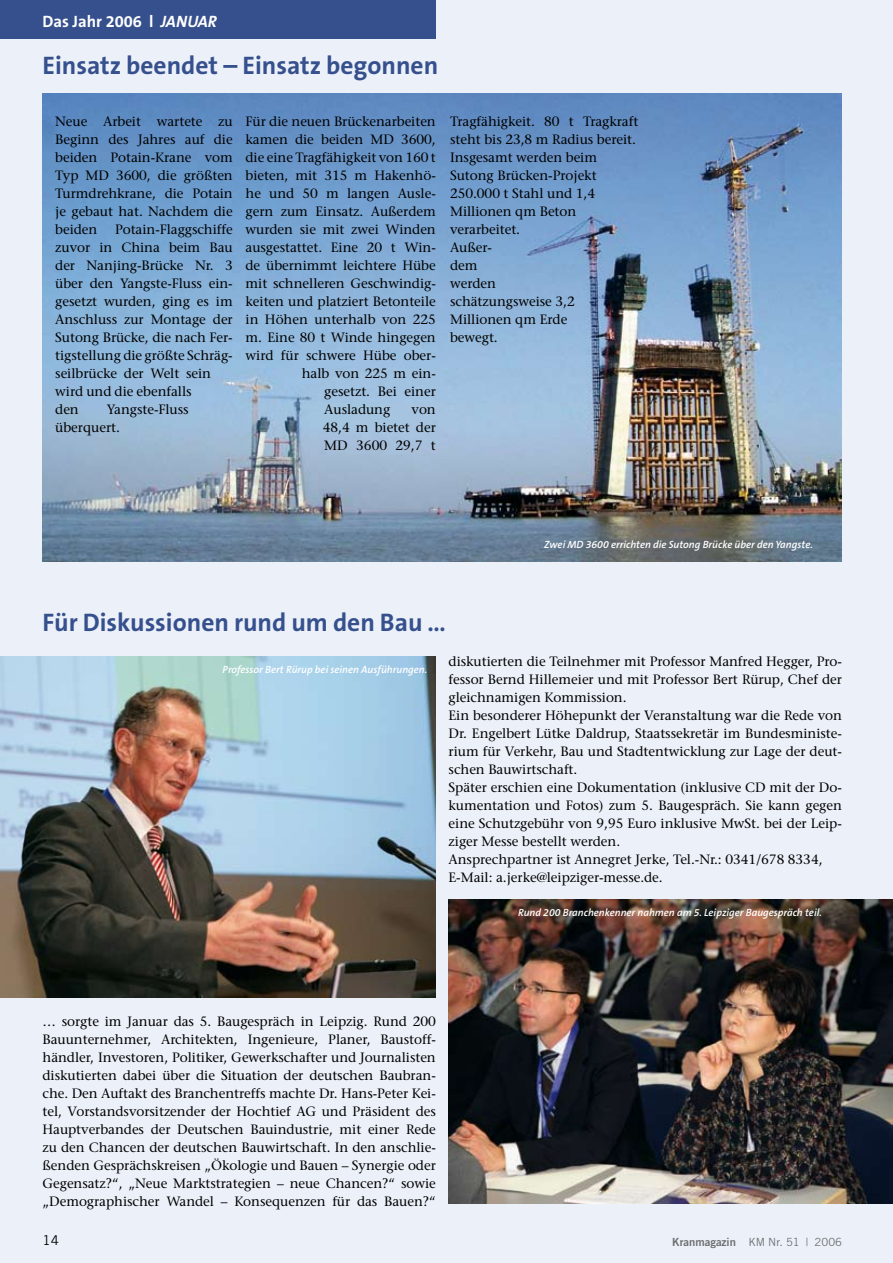
<style>
.page{position:relative;width:893px;height:1263px;background:#ecf1f9}
.page>*{position:absolute;margin:0;border:0;box-sizing:border-box;transform-origin:0 0}
.t1{font:700 25.5px "The Sans B7";color:#36508e}
.t2{font:700 16.5px "The Sans B7";color:#fff}
.t3{font:13.5px/18px "Stone Serif";letter-spacing:-.005em;color:#000}
.t4{font:13.5px "Trade Gothic";color:#000}
.t5{font:11.25px "Trade Gothic";color:#6e7071}
.t6{font:italic 600 10.5px "The Sans B6";color:#fff}
.s1{font-style:italic}
.s2{font-family:"Trade Gothic Bold Two"}
</style>
<div class="page">
<div style="left:0;top:0;width:436px;height:39px;background:#36508e"></div>
<img style="left:43px;top:94px;width:799px;height:467px">
<img style="left:0;top:656px;width:436px;height:341px">
<img style="left:449px;top:899px;width:444px;height:304px">
<p class="t2" style="left:43px;top:13px;width:176px">Das Jahr 2006 l <span class="s1">JANUAR</span></p>
<h1 class="t1" style="left:43px;top:52px;width:397px">Einsatz beendet – Einsatz begonnen</h1>
<p class="t3" style="left:55px;top:112px;width:179px;text-align:justify">Neue Arbeit wartete zu Beginn des Jahres auf die beiden Potain-Krane vom Typ MD 3600, die größten Turmdrehkrane, die Potain je gebaut hat. Nachdem die beiden</p>
<p class="t3" style="left:246px;top:112px;width:192px">Für die neuen Brückenarbeiten</p>
<p class="t3" style="left:246px;top:130px;width:192px">kamen die beiden MD 3600,</p>
<p class="t3" style="left:246px;top:148px;width:192px">die eine Tragfähigkeit von 160 t</p>
<p class="t3" style="left:246px;top:166px;width:192px">bieten, mit 315 m Hakenhö-</p>
<p class="t3" style="left:246px;top:184px;width:192px">he und 50 m langen Ausle-</p>
<p class="t3" style="left:246px;top:202px;width:192px">gern zum Einsatz. Außerdem</p>
<p class="t3" style="left:246px;top:220px;width:192px">wurden sie mit zwei Winden</p>
<p class="t3" style="left:246px;top:238px;width:192px">ausgestattet. Eine 20 t Win-</p>
<p class="t3" style="left:246px;top:256px;width:192px">de übernimmt leichtere Hübe</p>
<p class="t3" style="left:246px;top:274px;width:192px">mit schnelleren Geschwindig-</p>
<p class="t3" style="left:246px;top:292px;width:192px">keiten und platziert Betonteile</p>
<p class="t3" style="left:246px;top:310px;width:192px">in Höhen unterhalb von 225</p>
<p class="t3" style="left:246px;top:328px;width:192px">m. Eine 80 t Winde hingegen</p>
<p class="t3" style="left:246px;top:346px;width:192px">wird für schwere Hübe ober-</p>
<p class="t3" style="left:302px;top:364px;width:136px">halb von 225 m ein-</p>
<p class="t3" style="left:324px;top:382px;width:113px">gesetzt. Bei einer</p>
<p class="t3" style="left:324px;top:400px;width:68px">Ausladung</p>
<p class="t3" style="left:55px;top:220px;width:179px;text-indent:60px">Potain-Flaggschiffe zuvor in China beim Bau der Nanjing-Brücke Nr. 3 über den Yangste-Fluss ein&shy;gesetzt wurden, ging es im<br>Anschluss zur Montage der<br>Sutong Brücke, die nach Fer&shy;tigstellung die größte Schräg&shy;seilbrücke der Welt sein wird und die ebenfalls<br>den</p>
<p class="t3" style="left:55px;top:400px;width:135px;text-indent:52px">Yangste-Fluss überquert.</p>
<p class="t3" style="left:323px;top:400px;width:115px;text-align:justify;text-indent:89px">von 48,4 m bietet der MD 3600 29,7 t</p>
<p class="t3" style="left:450px;top:112px;width:190px">Tragfähigkeit. 80 t Tragkraft steht bis 23,8 m Radius bereit.<br>Insgesamt werden beim<br>Su-tong Brücken-Projekt<br>250.000 t Stahl und 1,4<br>Millionen qm Beton verarbeitet.<br>Außer-<br>dem<br>werden<br>schätzungsweise 3,2<br>Millionen qm Erde<br>bewegt.</p>
<p class="t6" style="left:544px;top:539px;width:270px">Zwei MD 3600 errichten die Sutong Brücke über den Yangste.</p>
<h1 class="t1" style="left:43px;top:609px;width:405px">Für Diskussionen rund um den Bau …</h1>
<p class="t6" style="left:223px;top:664px;width:206px">Professor Bert Rürup bei seinen Ausführungen.</p>
<p class="t3" style="left:449px;top:652px;width:395px">diskutierten die Teilnehmer mit Professor Manfred Hegger, Pro&shy;fessor Bernd Hillemeier und mit Professor Bert Rürup, Chef der gleichnamigen Kommission.<br>Ein besonderer Höhepunkt der Veranstaltung war die Rede von Dr. Engelbert Lütke Daldrup, Staatssekretär im Bundesministe&shy;rium für Verkehr, Bau und Stadtentwicklung zur Lage der deut&shy;schen Bauwirtschaft.<br>Später erschien eine Dokumentation (inklusive CD mit der Do&shy;kumentation und Fotos) zum 5. Baugespräch. Sie kann gegen eine Schutzgebühr von 9,95 Euro inklusive MwSt. bei der Leip&shy;ziger Messe bestellt werden.<br>Ansprechpartner ist Annegret Jerke, Tel.-Nr.: 0341/678 8334, E-Mail: a.jerke@leipziger-messe.de.</p>
<p class="t6" style="left:518px;top:907px;width:305px">Rund 200 Branchenkenner nahmen am 5. Leipziger Baugespräch teil.</p>
<p class="t3" style="left:43px;top:1012px;width:395px;text-align:justify">… sorgte im Januar das 5. Baugespräch in Leipzig. Rund 200<br>Bauunternehmer, Architekten, Ingenieure, Planer, Baustoff&shy;händler, Investoren, Politiker, Gewerkschafter und Journalisten diskutierten dabei über die Situation der deutschen Baubran&shy;che. Den Auftakt des Branchentreffs machte Dr. Hans-Peter Kei&shy;tel, Vorstandsvorsitzender der Hochtief AG und Präsident des Hauptverbandes der Deutschen Bauindustrie, mit einer Rede zu den Chancen der deutschen Bauwirtschaft. In den anschlie&shy;ßenden Gesprächskreisen „Ökologie und Bauen – Synergie oder Gegensatz?“, „Neue Marktstrategien – neue Chancen?“ sowie „Demographischer Wandel – Konsequenzen für das Bauen?“</p>
<p class="t4" style="left:43px;top:1232px;width:8px">14</p>
<p class="t5" style="left:672px;top:1235px;width:171px"><span class="s2">Kranmagazin</span> KM Nr. 51 | 2006</p>
</div>
